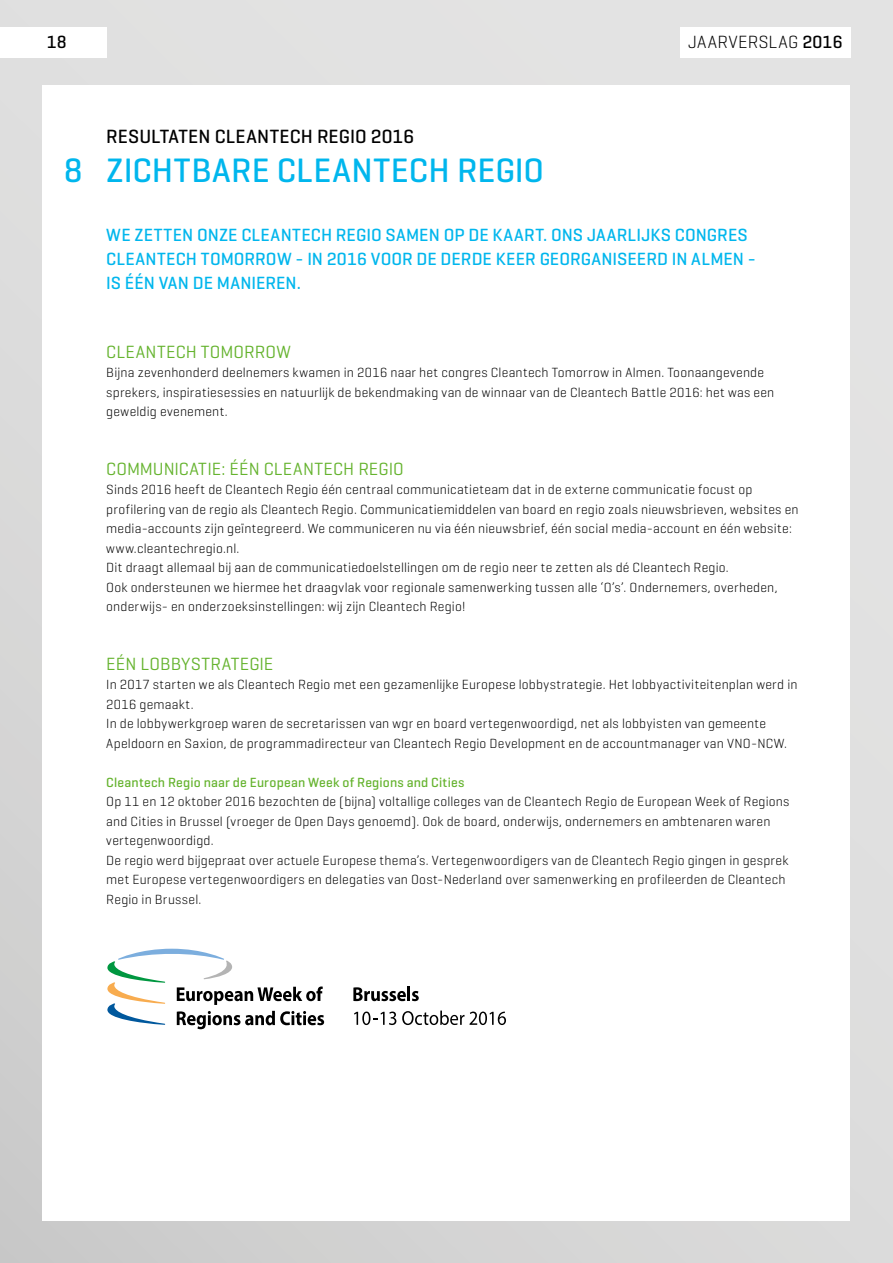
<style>
.page{position:relative;width:893px;height:1263px;background:#fff}
.page>*{position:absolute;margin:0;border:0;box-sizing:border-box;transform-origin:0 0}
.KOP{font:500 34.5px "Geogrotesque";letter-spacing:.005em;color:#00b6ed}
.CHAPEAU{font:500 19.5px "Geogrotesque";letter-spacing:.005em;color:#000}
.INTRO{font:500 18px/24px "Geogrotesque";letter-spacing:.005em;color:#00b6ed}
.TK{font:18px "Geogrotesque";letter-spacing:.01em;color:#65b32e}
.t1{font:300 18px "Geogrotesque";letter-spacing:.02em;color:#000}
.t2{font:500 18px "Geogrotesque";color:#000}
.PT{font:300 13.5px/19.5px "Geogrotesque";letter-spacing:.015em;color:#000}
.TK_vet{font:500 13.5px "Geogrotesque";letter-spacing:.015em;color:#65b32e}
.s1{font-weight:500}
</style>
<div class="page">
<div style="left:0;top:0;width:893px;height:1263px;background:linear-gradient(to bottom,#e4e4e4,#d5d5d5)"></div>
<div style="left:43px;top:85px;width:807px;height:1135px;background:#fff"></div>
<div style="left:0;top:27px;width:106px;height:31px;background:#fff"></div>
<div style="left:680px;top:27px;width:170px;height:31px;background:#fff"></div>
<svg style="left:353px;top:987px;width:53px;height:14px"></svg>
<hr style="left:407px;top:987px;width:3px;height:14px;background:#000">
<svg style="left:412px;top:991px;width:7px;height:10px"></svg>
<svg style="left:354px;top:1011px;width:42px;height:14px"></svg>
<svg style="left:402px;top:1010px;width:62px;height:15px"></svg>
<svg style="left:470px;top:1011px;width:36px;height:14px"></svg>
<svg style="left:107px;top:948px;width:217px;height:81px"></svg>
<h3 class="t2" style="left:47px;top:31px;width:22px">18</h3>
<h3 class="t1" style="left:688px;top:31px;width:156px">JAARVERSLAG <span class="s1">2016</span></h3>
<p class="CHAPEAU" style="left:106px;top:125px;width:309px">RESULTATEN CLEANTECH REGIO 2016</p>
<p class="KOP" style="left:64px;top:149px;width:482px">8 ZICHTBARE CLEANTECH REGIO</p>
<p class="INTRO" style="left:106px;top:222px;width:651px">WE ZETTEN ONZE CLEANTECH REGIO SAMEN OP DE KAART. ONS JAARLIJKS CONGRES<br>CLEANTECH TOMORROW - IN 2016 VOOR DE DERDE KEER GEORGANISEERD IN ALMEN -<br>IS ÉÉN VAN DE MANIEREN.</p>
<p class="TK" style="left:106px;top:340px;width:186px">CLEANTECH TOMORROW</p>
<p class="PT" style="left:106px;top:363px;width:669px">Bijna zevenhonderd deelnemers kwamen in 2016 naar het congres Cleantech Tomorrow in Almen. Toonaangevende sprekers, inspiratiesessies en natuurlijk de bekendmaking van de winnaar van de Cleantech Battle 2016: het was een geweldig evenement.</p>
<p class="TK" style="left:106px;top:457px;width:299px">COMMUNICATIE: ÉÉN CLEANTECH REGIO</p>
<p class="PT" style="left:106px;top:480px;width:694px">Sinds 2016 heeft de Cleantech Regio één centraal communicatieteam dat in de externe communicatie focust op profilering van de regio als Cleantech Regio. Communicatiemiddelen van board en regio zoals nieuwsbrieven, websites en media-accounts zijn geïntegreerd. We communiceren nu via één nieuwsbrief, één social media-account en één website: www.cleantechregio.nl.</p>
<p class="PT" style="left:106px;top:558px;width:624px">Dit draagt allemaal bij aan de communicatiedoelstellingen om de regio neer te zetten als dé Cleantech Regio.</p>
<p class="PT" style="left:106px;top:577px;width:673px">Ook ondersteunen we hiermee het draagvlak voor regionale samenwerking tussen alle ‘O’s’. Ondernemers, overheden, onderwijs- en onderzoeksinstellingen: wij zijn Cleantech Regio!</p>
<p class="TK" style="left:106px;top:652px;width:169px">EÉN LOBBYSTRATEGIE</p>
<p class="PT" style="left:106px;top:675px;width:693px">In 2017 starten we als Cleantech Regio met een gezamenlijke Europese lobbystrategie. Het lobbyactiviteitenplan werd in<br>2016 gemaakt.</p>
<p class="PT" style="left:106px;top:714px;width:682px">In de lobbywerkgroep waren de secretarissen van wgr en board vertegenwoordigd, net als lobbyisten van gemeente<br>Apeldoorn en Saxion, de programmadirecteur van Cleantech Regio Development en de accountmanager van VNO-NCW.</p>
<p class="TK_vet" style="left:106px;top:774px;width:360px">Cleantech Regio naar de European Week of Regions and Cities</p>
<p class="PT" style="left:106px;top:792px;width:685px">Op 11 en 12 oktober 2016 bezochten de (bijna) voltallige colleges van de Cleantech Regio de European Week of Regions and Cities in Brussel (vroeger de Open Days genoemd). Ook de board, onderwijs, ondernemers en ambtenaren waren vertegenwoordigd.</p>
<p class="PT" style="left:106px;top:850px;width:684px">De regio werd bijgepraat over actuele Europese thema’s. Vertegenwoordigers van de Cleantech Regio gingen in gesprek met Europese vertegenwoordigers en delegaties van Oost-Nederland over samenwerking en profileerden de Cleantech<br>Regio in Brussel.</p>
</div>
